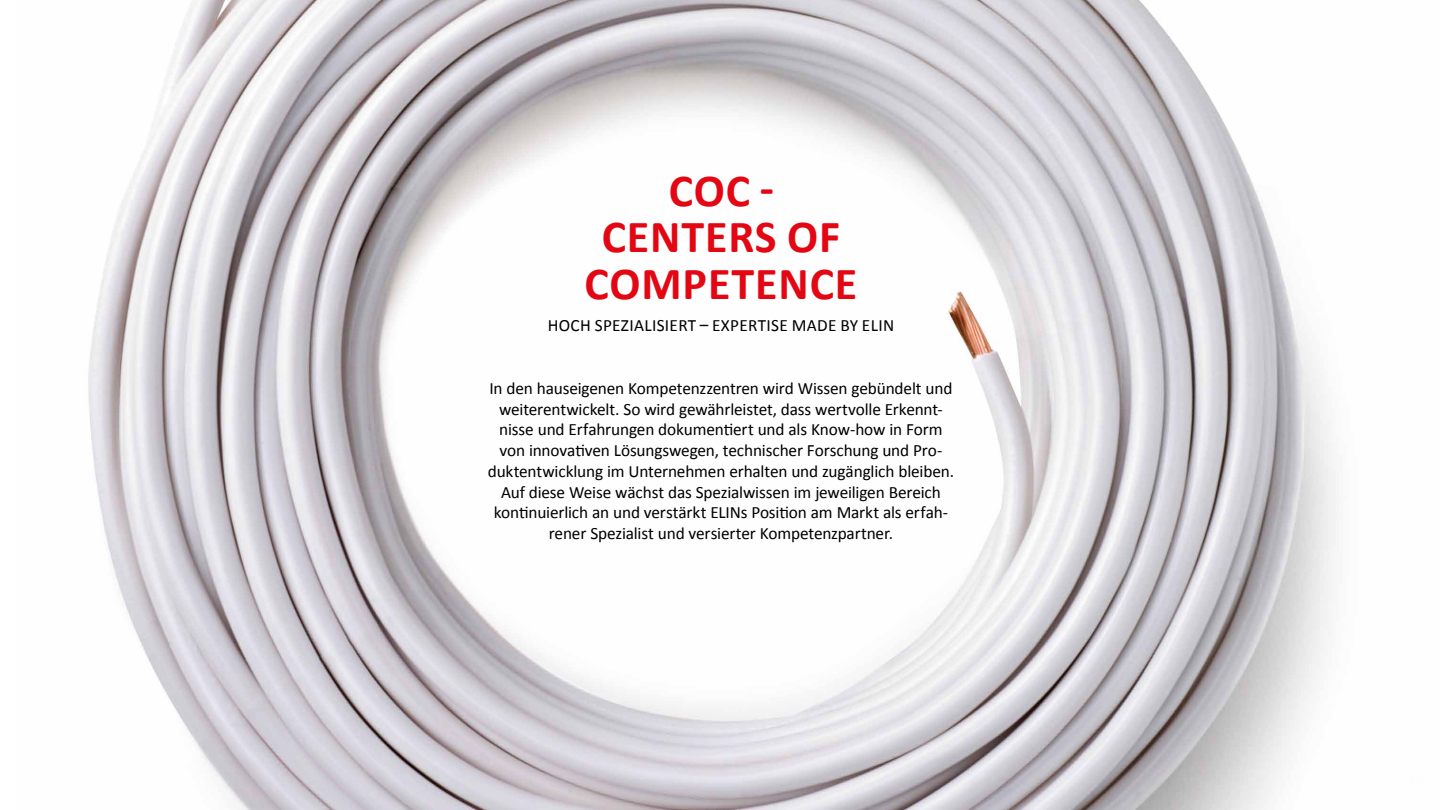
<style>
.page{position:relative;width:1440px;height:810px;background:#fff}
.page>*{position:absolute;margin:0;border:0;box-sizing:border-box;transform-origin:0 0}
.t1{font:700 46.05px/46.8px "Calibri";letter-spacing:.02em;color:#e30613;text-align:center}
.t2{font:17.25px/20.7px "Calibri";letter-spacing:-.01em;color:#000;text-align:center}
.t3{font:17.25px "Calibri";letter-spacing:.02em;color:#000}
</style>
<div class="page">
<img style="left:88px;top:0;width:1249px;height:810px">
<h1 class="t1" style="left:585px;top:165px;width:274px">COC -<br>CENTERS OF<br>COMPETENCE</h1>
<p class="t3" style="left:548px;top:313px;width:348px">HOCH SPEZIALISIERT – EXPERTISE MADE BY ELIN</p>
<p class="t2" style="left:488px;top:377px;width:468px">In den hauseigenen Kompetenzzentren wird Wissen gebündelt und weiterentwickelt. So wird gewährleistet, dass wertvolle Erkennt&shy;nisse und Erfahrungen dokumentiert und als Know-how in Form von innovativen Lösungswegen, technischer Forschung und Pro&shy;duktentwicklung im Unternehmen erhalten und zugänglich bleiben.<br>Auf diese Weise wächst das Spezialwissen im jeweiligen Bereich kontinuierlich an und verstärkt ELINs Position am Markt als erfah&shy;rener Spezialist und versierter Kompetenzpartner.</p>
</div>
